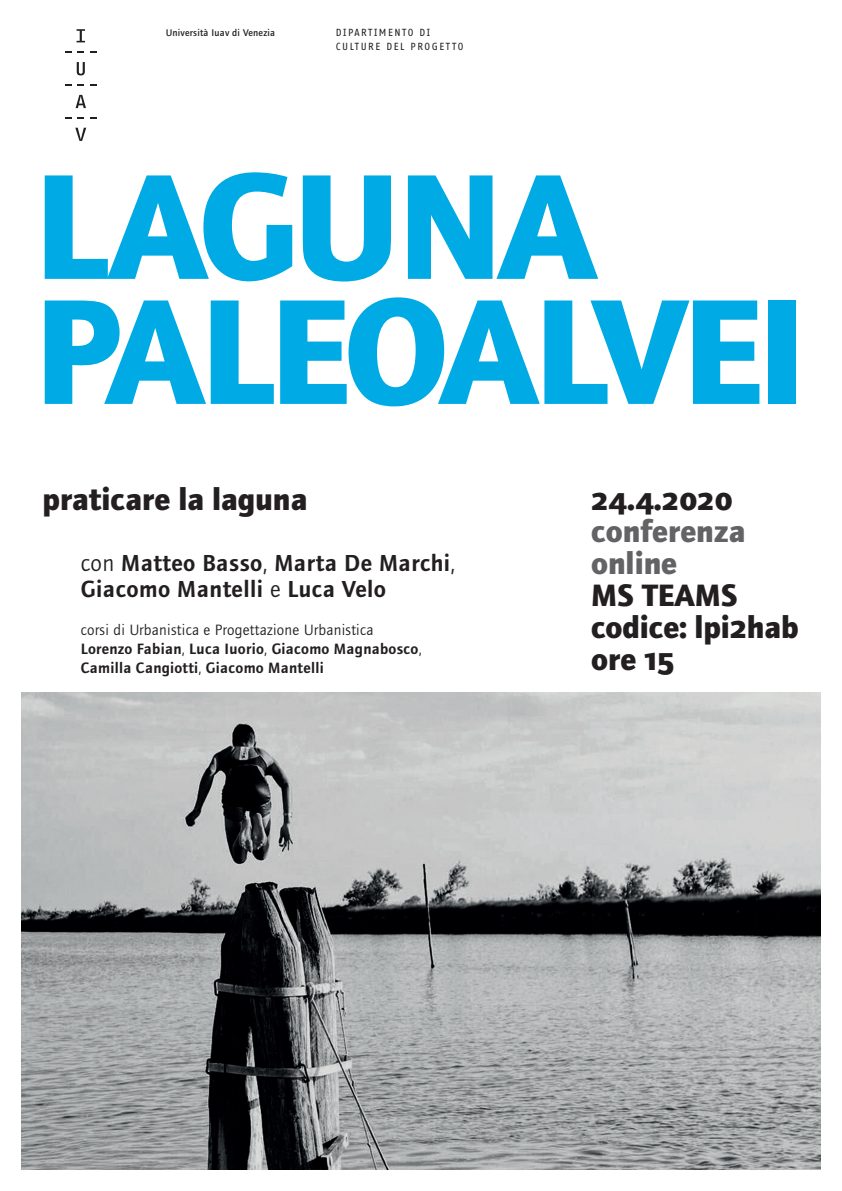
<style>
.page{position:relative;width:842px;height:1191px;background:#fff}
.page>*{position:absolute;margin:0;border:0;box-sizing:border-box;transform-origin:0 0}
.TITOLO{font:700 155px/125px "Foundry Journal";letter-spacing:-.03em;color:#00abe5}
.SOTTOTITOLO___INFO{font:700 32px "Foundry Journal";color:#231f20}
.SOTTOTITOLO___INFO-2{font:700 32px "Foundry Journal";color:#636366}
.SOTTOTITOLO___INFO-3{font:700 32px "Foundry Journal SC";color:#231f20}
.TESTO_grande{font:600 24px "Foundry Journal";letter-spacing:.02em;color:#231f20}
.TESTO_piccolo{font:600 15.5px "Foundry Journal";letter-spacing:.02em;color:#231f20}
.TESTO_piccolo-2{font:15.5px "Foundry Journal";letter-spacing:.02em;color:#231f20}
.INTESTAZIONE_maiusco{font:10px "Fago Office Sans";letter-spacing:.15em;color:#231f20}
.INTESTAZIONE_iuav{font:500 10px "Foundry Journal";letter-spacing:.02em;color:#231f20}
.s1{font-weight:400}
.s2{font-family:"Foundry Journal SC"}
</style>
<div class="page">
<svg style="left:77px;top:29px;width:8px;height:13px"></svg>
<svg style="left:65px;top:51px;width:7px;height:2px"></svg>
<svg style="left:78px;top:51px;width:6px;height:2px"></svg>
<svg style="left:90px;top:51px;width:6px;height:2px"></svg>
<svg style="left:77px;top:62px;width:8px;height:13px"></svg>
<svg style="left:65px;top:84px;width:7px;height:2px"></svg>
<svg style="left:78px;top:84px;width:6px;height:2px"></svg>
<svg style="left:90px;top:84px;width:6px;height:2px"></svg>
<svg style="left:76px;top:95px;width:10px;height:13px"></svg>
<svg style="left:65px;top:117px;width:7px;height:2px"></svg>
<svg style="left:78px;top:117px;width:6px;height:2px"></svg>
<svg style="left:90px;top:117px;width:6px;height:2px"></svg>
<svg style="left:75px;top:128px;width:11px;height:13px"></svg>
<img style="left:21px;top:692px;width:800px;height:477px">
<p class="INTESTAZIONE_iuav" style="left:166px;top:27px;width:111px">Università Iuav di Venezia</p>
<p class="INTESTAZIONE_maiusco" style="left:336px;top:27px;width:96px">DIPARTIMENTO DI</p>
<p class="INTESTAZIONE_maiusco" style="left:336px;top:41px;width:129px">CULTURE DEL PROGETTO</p>
<p class="TITOLO" style="left:34px;top:164px;width:774px">LAGUNA<br>PALEOALVEI</p>
<p class="SOTTOTITOLO___INFO" style="left:43px;top:481px;width:266px">praticare la laguna</p>
<p class="TESTO_grande" style="left:81px;top:549px;width:376px"><span class="s1">con</span> Matteo Basso<span class="s1">,</span> Marta De Marchi<span class="s1">,</span></p>
<p class="TESTO_grande" style="left:81px;top:575px;width:307px">Giacomo Mantelli <span class="s1">e</span> Luca Velo</p>
<p class="TESTO_piccolo-2" style="left:81px;top:622px;width:294px">corsi di Urbanistica e Progettazione Urbanistica</p>
<p class="TESTO_piccolo" style="left:81px;top:640px;width:342px">Lorenzo Fabian<span class="s1">,</span> Luca Iuorio<span class="s1">,</span> Giacomo Magnabosco<span class="s1">,</span></p>
<p class="TESTO_piccolo" style="left:81px;top:658px;width:244px">Camilla Cangiotti<span class="s1">,</span> Giacomo Mantelli</p>
<p class="SOTTOTITOLO___INFO-3" style="left:591px;top:481px;width:143px">24.4.2020</p>
<p class="SOTTOTITOLO___INFO-2" style="left:591px;top:513px;width:156px">conferenza</p>
<p class="SOTTOTITOLO___INFO-2" style="left:591px;top:545px;width:88px">online</p>
<p class="SOTTOTITOLO___INFO" style="left:591px;top:577px;width:148px">MS TEAMS</p>
<p class="SOTTOTITOLO___INFO" style="left:591px;top:609px;width:209px">codice: lpi<span class="s2">2</span>hab</p>
<p class="SOTTOTITOLO___INFO" style="left:591px;top:641px;width:85px">ore <span class="s2">15</span></p>
</div>
